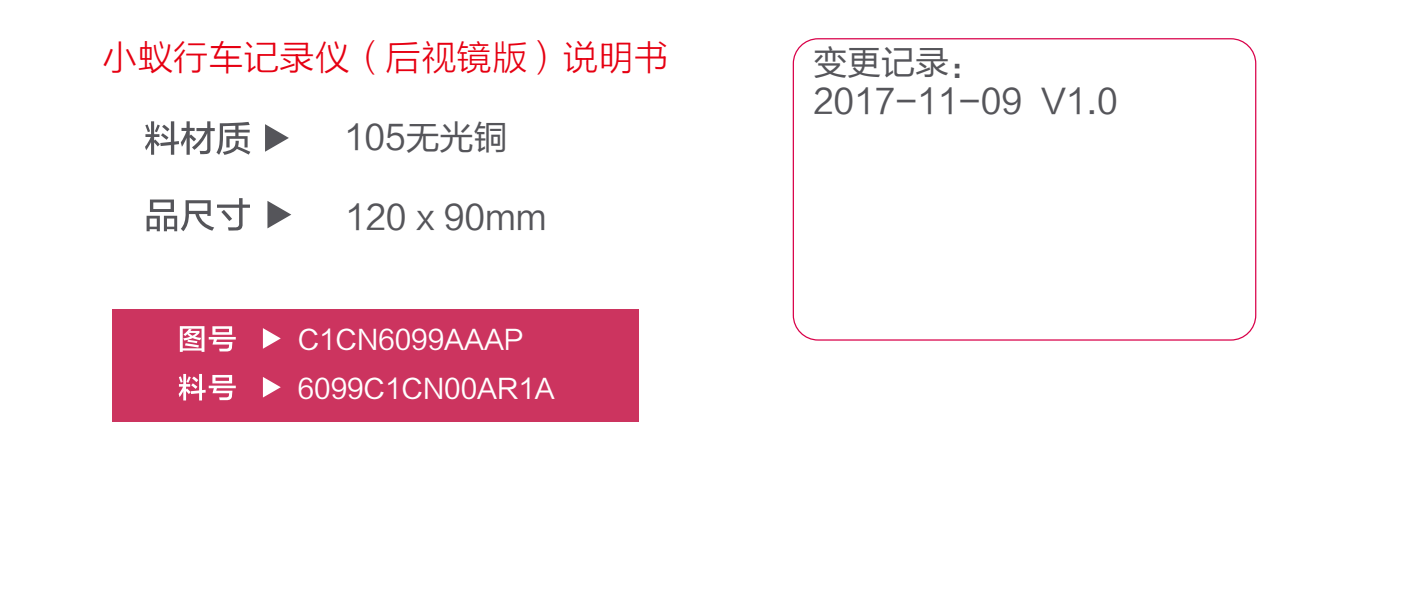
<style>
.page{position:relative;width:1418px;height:589px;background:#fff}
.page>*{position:absolute;margin:0;border:0;box-sizing:border-box;transform-origin:0 0}
.t1{font:35.5px "FZLTXHK";color:#e60012}
.t2{font:34px/39px "FZLTHK GBK1 0";color:#55555a}
.t3{font:27px "FZLTHK GBK1 0";color:#fff}
</style>
<div class="page">
<div style="left:112px;top:309px;width:526px;height:113px;background:#cc345f"></div>
<svg style="left:263px;top:328px;width:18px;height:20px"></svg>
<svg style="left:263px;top:377px;width:18px;height:20px"></svg>
<svg style="left:180px;top:326px;width:56px;height:25px"></svg>
<svg style="left:179px;top:374px;width:57px;height:26px"></svg>
<svg style="left:147px;top:198px;width:103px;height:33px"></svg>
<svg style="left:267px;top:201px;width:24px;height:27px"></svg>
<svg style="left:145px;top:121px;width:105px;height:34px"></svg>
<svg style="left:265px;top:124px;width:24px;height:28px"></svg>
<p class="t1" style="left:102px;top:38px;width:568px">小蚁行车记录仪（后视镜版）说明书</p>
<p class="t2" style="left:344px;top:118px;width:165px">105无光铜</p>
<p class="t2" style="left:345px;top:198px;width:203px">120 x 90mm</p>
<p class="t3" style="left:298px;top:324px;width:227px">C1CN6099AAAP</p>
<p class="t3" style="left:298px;top:373px;width:258px">6099C1CN00AR1A</p>
<p class="t2" style="left:813px;top:44px;width:306px">变更记录：<br>2017-11-09 V1.0</p>
</div>
